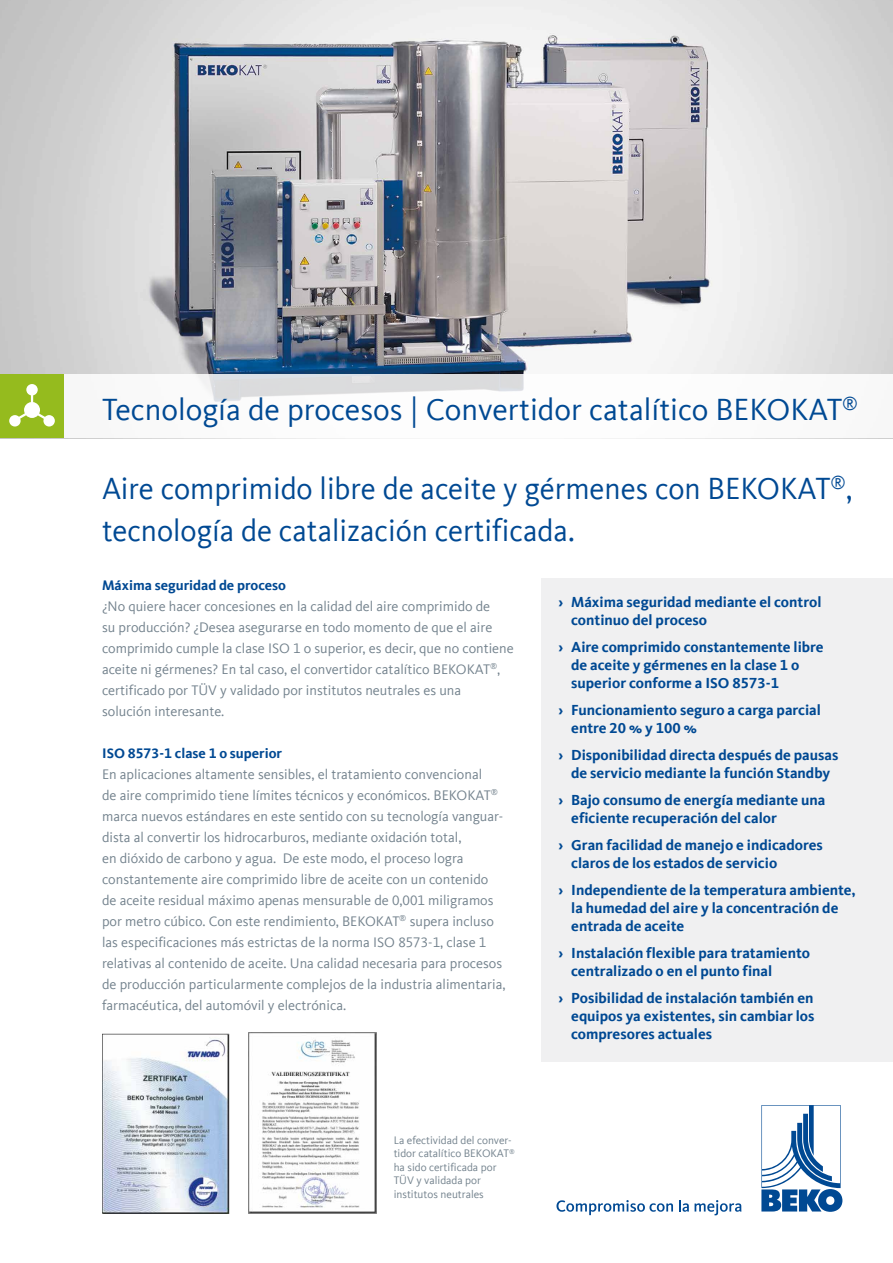
<style>
.page{position:relative;width:893px;height:1263px;background:#fff}
.page>*{position:absolute;margin:0;border:0;box-sizing:border-box;transform-origin:0 0}
.t1{font:31.5px/42px "Kievit Offc Pro";color:#004993}
.t2{font:700 15px/18px "Kievit Offc Pro";color:#004993}
.t3{font:14.25px/21px "Kievit Offc Pro";color:#73828d}
.t4{font:700 14.25px "Kievit Offc Pro";color:#004993}
.t5{font:11.25px/13.5px "Kievit Offc Pro";color:#73828d}
</style>
<div class="page">
<svg style="left:761px;top:1105px;width:81px;height:107px"></svg>
<svg style="left:556px;top:1200px;width:117px;height:15px"></svg>
<svg style="left:679px;top:1200px;width:10px;height:12px"></svg>
<svg style="left:695px;top:1200px;width:46px;height:15px"></svg>
<img style="left:0;top:0;width:893px;height:374px">
<div style="left:0;top:374px;width:64px;height:64px;background:#95bb1e"></div>
<svg style="left:9px;top:384px;width:46px;height:42px"></svg>
<div style="left:541px;top:578px;width:352px;height:484px;background:#f0f0f1"></div>
<img style="left:102px;top:1032px;width:275px;height:181px">
<h1 class="t1" style="left:102px;top:388px;width:757px">Tecnología de procesos | Convertidor catalítico BEKOKAT<sup>®</sup></h1>
<h1 class="t1" style="left:102px;top:467px;width:752px">Aire comprimido libre de aceite y gérmenes con BEKOKAT<sup>®</sup>, tecnología de catalización certificada.</h1>
<p class="t4" style="left:102px;top:576px;width:186px">Máxima seguridad de proceso</p>
<p class="t3" style="left:102px;top:595px;width:413px">¿No quiere hacer concesiones en la calidad del aire comprimido de<br>su producción? ¿Desea asegurarse en todo momento de que el aire comprimido cumple la clase ISO 1 o superior, es decir, que no contiene aceite ni gérmenes? En tal caso, el convertidor catalítico BEKOKAT<sup>®</sup>, certificado por TÜV y validado por institutos neutrales es una solución interesante.</p>
<p class="t4" style="left:102px;top:744px;width:182px">ISO 8573-1 clase 1 o superior</p>
<p class="t3" style="left:102px;top:763px;width:405px">En aplicaciones altamente sensibles, el tratamiento convencional<br>de aire comprimido tiene límites técnicos y económicos. BEKOKAT<sup>® </sup>marca nuevos estándares en este sentido con su tecnología vanguar&shy;dista al convertir los hidrocarburos, mediante oxidación total,<br>en dióxido de carbono y agua. De este modo, el proceso logra constantemente aire comprimido libre de aceite con un contenido de aceite residual máximo apenas mensurable de 0,001 miligramos por metro cúbico. Con este rendimiento, BEKOKAT<sup>®</sup> supera incluso las especificaciones más estrictas de la norma ISO 8573-1, clase 1 relativas al contenido de aceite. Una calidad necesaria para procesos de producción particularmente complejos de la industria alimentaria, farmacéutica, del automóvil y electrónica.</p>
<p class="t5" style="left:394px;top:1133px;width:123px">La efectividad del conver&shy;tidor catalítico BEKOKAT<sup>® </sup>ha sido certificada por<br>TÜV y validada por institutos neutrales</p>
<p class="t2" style="left:571px;top:593px;width:252px;text-indent:-13px">› Máxima seguridad mediante el control continuo del proceso</p>
<p class="t2" style="left:571px;top:638px;width:254px;text-indent:-13px">› Aire comprimido constantemente libre de aceite y gérmenes en la clase 1 o superior conforme a ISO 8573-1</p>
<p class="t2" style="left:571px;top:701px;width:251px;text-indent:-13px">› Funcionamiento seguro a carga parcial entre 20 % y 100 %</p>
<p class="t2" style="left:558px;top:746px;width:281px;text-align:center">› Disponibilidad directa después de pausas de servicio mediante la función Standby</p>
<p class="t2" style="left:571px;top:791px;width:256px;text-indent:-13px">› Bajo consumo de energía mediante una eficiente recuperación del calor</p>
<p class="t2" style="left:571px;top:836px;width:253px;text-indent:-13px">› Gran facilidad de manejo e indicadores claros de los estados de servicio</p>
<p class="t2" style="left:571px;top:881px;width:286px;text-indent:-13px">› Independiente de la temperatura ambiente, la humedad del aire y la concentración de entrada de aceite</p>
<p class="t2" style="left:571px;top:944px;width:240px;text-indent:-13px">› Instalación flexible para tratamiento centralizado o en el punto final</p>
<p class="t2" style="left:571px;top:989px;width:245px;text-align:justify;text-indent:-13px">› Posibilidad de instalación también en equipos ya existentes, sin cambiar los compresores actuales</p>
</div>
